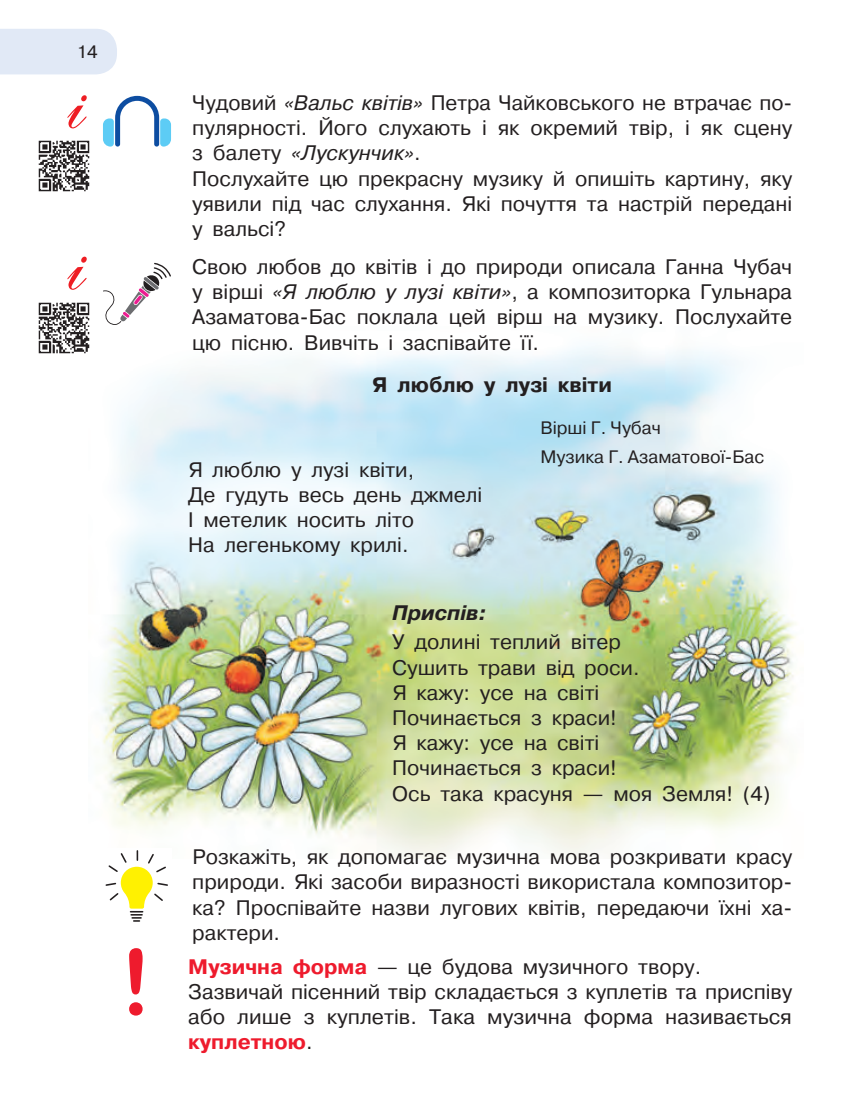
<style>
.page{position:relative;width:851px;height:1106px;background:#fff}
.page>*{position:absolute;margin:0;border:0;box-sizing:border-box;transform-origin:0 0}
.t1{font:21px/25.2px "Pragmatica C";color:#231f20}
.t2{font:700 21px "Pragmatica C";color:#231f20}
.t3{font:italic 700 21px "Pragmatica C";color:#231f20}
.t4{font:18px/28.8px "Pragmatica C";color:#231f20}
.s1{font-style:italic}
.s2{font-weight:700;color:#ee1b2d}
</style>
<div class="page">
<div style="left:0;top:29px;width:117px;height:45px;background:#e1e9f6"></div>
<img style="left:89px;top:326px;width:707px;height:532px">
<svg style="left:103px;top:263px;width:68px;height:62px"></svg>
<svg style="left:103px;top:96px;width:68px;height:51px"></svg>
<div style="left:103px;top:847px;width:68px;height:78px;background:#fff"></div>
<svg style="left:105px;top:851px;width:63px;height:70px"></svg>
<svg style="left:129px;top:948px;width:13px;height:67px"></svg>
<svg style="left:67px;top:95px;width:20px;height:33px"></svg>
<svg style="left:67px;top:257px;width:20px;height:33px"></svg>
<img style="left:38px;top:140px;width:51px;height:51px">
<img style="left:38px;top:302px;width:51px;height:51px">
<p class="t4" style="left:77px;top:37px;width:22px">14</p>
<p class="t1" style="left:192px;top:90px;width:601px">Чудовий <span class="s1">«Вальс квітів»</span> Петра Чайковського не втрачає по&shy;пулярності. Його слухають і як окремий твір, і як сцену з балету <span class="s1">«Лускунчик»</span>.<br>Послухайте цю прекрасну музику й опишіть картину, яку уявили під час слухання. Які почуття та настрій передані у вальсі?</p>
<p class="t1" style="left:192px;top:254px;width:601px;text-align:justify">Свою любов до квітів і до природи описала Ганна Чубач у вірші <span class="s1">«Я люблю у лузі квіти»</span>, а композиторка Гульнара Азаматова-Бас поклала цей вірш на музику. Послухайте цю пісню. Вивчіть і заспівайте її.</p>
<p class="t2" style="left:372px;top:373px;width:241px">Я люблю у лузі квіти</p>
<p class="t1" style="left:188px;top:457px;width:296px">Я люблю у лузі квіти,<br>Де гудуть весь день джмелі<br>І метелик носить літо<br>На легенькому крилі.</p>
<p class="t4" style="left:540px;top:414px;width:225px">Вірші Г. Чубач<br>Музика Г. Азаматової-Бас</p>
<p class="t3" style="left:392px;top:601px;width:95px">Приспів:</p>
<p class="t1" style="left:392px;top:630px;width:379px">У долині теплий вітер<br>Сушить трави від роси.<br>Я кажу: усе на світі<br>Починається з краси!<br>Я кажу: усе на світі<br>Починається з краси!<br>Ось така красуня — моя Земля! (4)</p>
<p class="t1" style="left:192px;top:844px;width:601px;text-align:justify">Розкажіть, як допомагає музична мова розкривати красу природи. Які засоби виразності використала композитор&shy;ка? Проспівайте назви лугових квітів, передаючи їхні ха&shy;рактери.</p>
<p class="t1" style="left:188px;top:954px;width:605px"><span class="s2">Музична форма</span> — це будова музичного твору.<br>Зазвичай пісенний твір складається з куплетів та приспіву або лише з куплетів. Така музична форма називається <span class="s2">куплетною</span>.</p>
</div>
